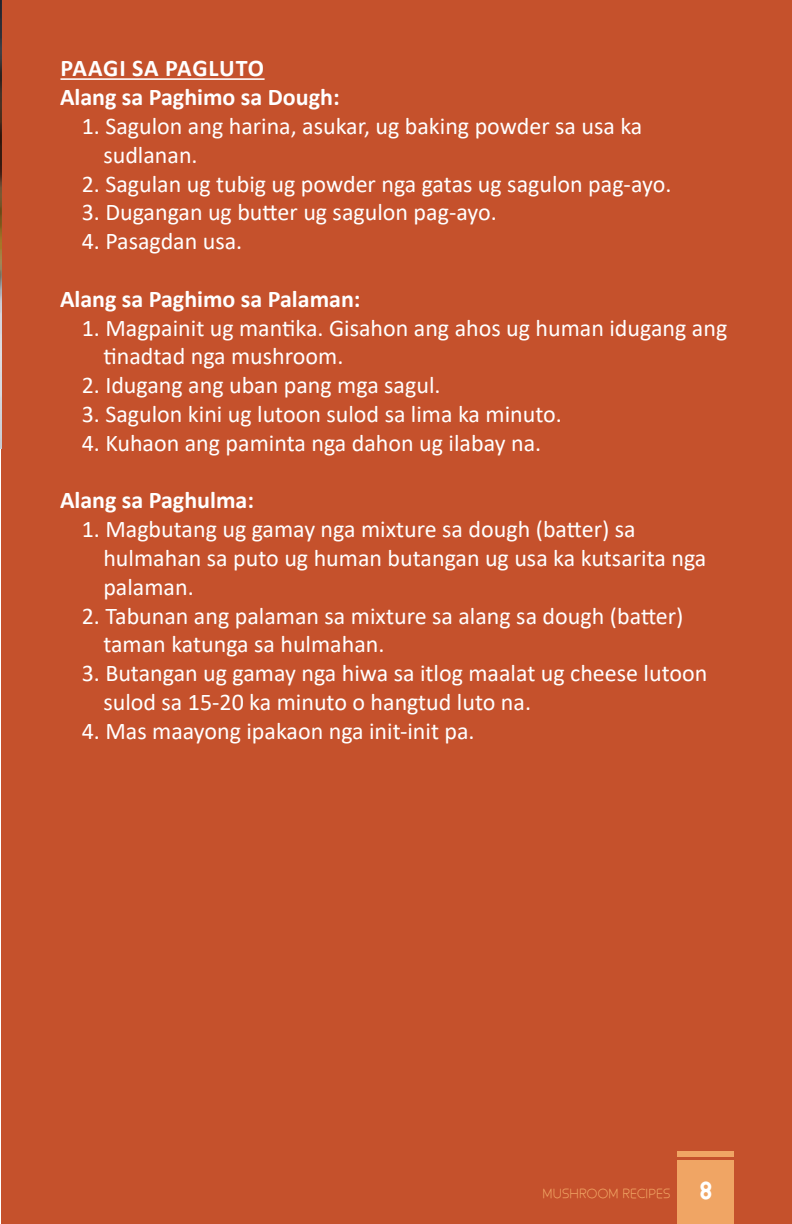
<style>
.page{position:relative;width:792px;height:1224px;background:#fff}
.page>*{position:absolute;margin:0;border:0;box-sizing:border-box;transform-origin:0 0}
.t1{font:24px "Calibri";color:#fff}
.t2{font:700 24px "Calibri";color:#fff}
.t3{font:700 24px "Calibri";letter-spacing:.025em;color:#fff}
.t4{font:700 20px "Smile";color:#fff}
.t5{font:300 12px "Smile";color:#f0a564}
</style>
<div class="page">
<div style="left:1px;top:0;width:791px;height:1224px;background:#c5512c"></div>
<div style="left:677px;top:1160px;width:57px;height:64px;background:#f0a564"></div>
<div style="left:677px;top:1152px;width:57px;height:5px;background:#f0a564"></div>
<img style="left:0;top:0;width:1px;height:449px">
<hr style="left:60px;top:78px;width:205px;height:2px;background:#fff">
<p class="t3" style="left:60px;top:51px;width:205px">PAAGI SA PAGLUTO</p>
<p class="t2" style="left:60px;top:80px;width:281px">Alang sa Paghimo sa Dough:</p>
<p class="t1" style="left:82px;top:109px;width:562px">1. Sagulon ang harina, asukar, ug baking powder sa usa ka</p>
<p class="t1" style="left:103px;top:138px;width:96px">sudlanan.</p>
<p class="t1" style="left:82px;top:167px;width:591px">2. Sagulan ug tubig ug powder nga gatas ug sagulon pag-ayo.</p>
<p class="t1" style="left:82px;top:196px;width:417px">3. Dugangan ug butter ug sagulon pag-ayo.</p>
<p class="t1" style="left:82px;top:225px;width:162px">4. Pasagdan usa.</p>
<p class="t2" style="left:60px;top:282px;width:302px">Alang sa Paghimo sa Palaman:</p>
<p class="t1" style="left:82px;top:311px;width:647px">1. Magpainit ug mantika. Gisahon ang ahos ug human idugang ang</p>
<p class="t1" style="left:103px;top:340px;width:242px">tinadtad nga mushroom.</p>
<p class="t1" style="left:82px;top:369px;width:360px">2. Idugang ang uban pang mga sagul.</p>
<p class="t1" style="left:82px;top:397px;width:482px">3. Sagulon kini ug lutoon sulod sa lima ka minuto.</p>
<p class="t1" style="left:82px;top:426px;width:461px">4. Kuhaon ang paminta nga dahon ug ilabay na.</p>
<p class="t2" style="left:60px;top:483px;width:196px">Alang sa Paghulma:</p>
<p class="t1" style="left:82px;top:513px;width:556px">1. Magbutang ug gamay nga mixture sa dough (batter) sa</p>
<p class="t1" style="left:103px;top:541px;width:604px">hulmahan sa puto ug human butangan ug usa ka kutsarita nga</p>
<p class="t1" style="left:103px;top:570px;width:92px">palaman.</p>
<p class="t1" style="left:82px;top:599px;width:603px">2. Tabunan ang palaman sa mixture sa alang sa dough (batter)</p>
<p class="t1" style="left:103px;top:628px;width:283px">taman katunga sa hulmahan.</p>
<p class="t1" style="left:82px;top:657px;width:627px">3. Butangan ug gamay nga hiwa sa itlog maalat ug cheese lutoon</p>
<p class="t1" style="left:103px;top:685px;width:429px">sulod sa 15-20 ka minuto o hangtud luto na.</p>
<p class="t1" style="left:82px;top:714px;width:394px">4. Mas maayong ipakaon nga init-init pa.</p>
<p class="t5" style="left:542px;top:1188px;width:130px">MUSHROOM RECIPES</p>
<p class="t4" style="left:698px;top:1180px;width:16px">8</p>
</div>
